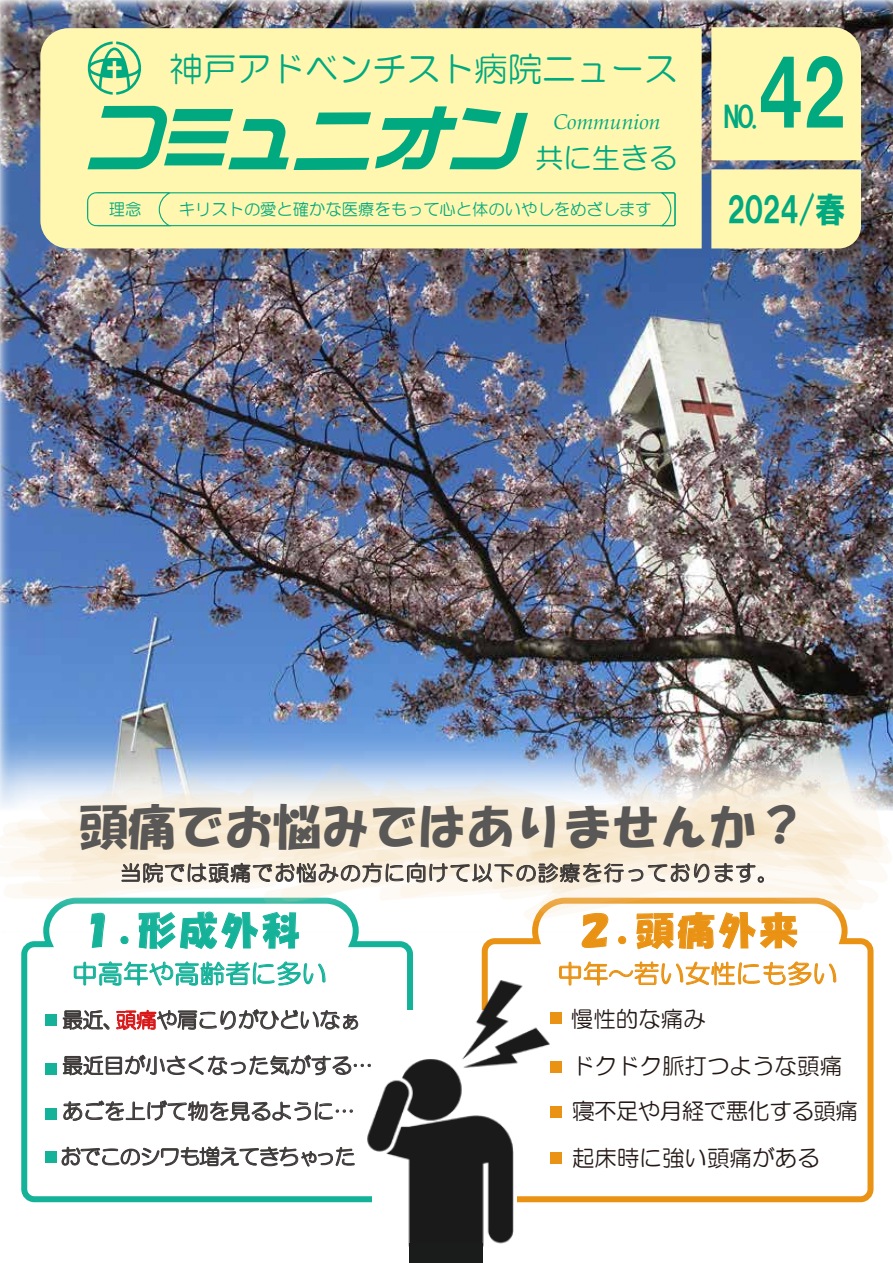
<style>
.page{position:relative;width:893px;height:1263px;background:#fff}
.page>*{position:absolute;margin:0;border:0;box-sizing:border-box;transform-origin:0 0}
.t1{font:88.05px "HGS Soei Kakugothic UB";color:#00a980;scale:.87 1}
.t2{font:48px "HGS Soei Kakupoptai";color:#595857}
.t3{font:37.5px "HGS Soei Kakupoptai";color:#15b29a}
.t4{font:37.5px "HGS Soei Kakupoptai";color:#e99213}
.t5{font:34.8px "HGS Soei Kakugothic UB";color:#00a980;scale:.87 1}
.t6{font:33.9px "HG Maru Gothic MPRO";color:#00a980}
.t7{font:29.1px "HGS Soei Kakugothic UB";color:#00a980;scale:.87 1}
.t8{font:28.5px "HG Maru Gothic MPRO";color:#00a980}
.t9{font:25.5px "HG Maru Gothic MPRO";color:#e99213}
.t10{font:25.5px "HG Maru Gothic MPRO";color:#15b29a}
.t11{font:22.5px/44.4px "HG Maru Gothic MPRO";letter-spacing:-.025em;color:#231815}
.t12{font:22.5px "HG Maru Gothic MPRO";color:#231815}
.t13{font:italic 21.3px "Book Antiqua";color:#00a980}
.t14{font:20.85px "HG Maru Gothic MPRO";letter-spacing:.05em;color:#3e3a39}
.t15{font:20.85px/45.6px "HG Maru Gothic MPRO";color:#3e3a39}
.t16{font:20.85px "HG Maru Gothic MPRO";letter-spacing:-.025em;color:#3e3a39}
.t17{font:20.85px "HG Maru Gothic MPRO";letter-spacing:-.05em;color:#3e3a39}
.t18{font:16.35px "HG Maru Gothic MPRO";color:#00a980}
.s1{color:#d71718}
</style>
<div class="page">
<svg style="left:481px;top:932px;width:393px;height:271px"></svg>
<svg style="left:21px;top:932px;width:392px;height:271px"></svg>
<img style="left:0;top:0;width:893px;height:716px">
<div style="left:40px;top:28px;width:662px;height:220px;background:#fff7af"></div>
<svg style="left:87px;top:106px;width:441px;height:64px;background:#9ed99d"></svg>
<svg style="left:87px;top:192px;width:589px;height:35px;background:#ecf1ab"></svg>
<div style="left:711px;top:27px;width:150px;height:133px;background:#fff7af"></div>
<div style="left:711px;top:169px;width:150px;height:79px;background:#fff7af"></div>
<svg style="left:88px;top:41px;width:53px;height:54px;background:#a4db9e"></svg>
<svg style="left:91px;top:932px;width:14px;height:16px"></svg>
<svg style="left:121px;top:936px;width:7px;height:8px"></svg>
<svg style="left:139px;top:932px;width:160px;height:17px"></svg>
<img style="left:0;top:716px;width:893px;height:216px">
<svg style="left:39px;top:763px;width:844px;height:4px;background:#adc1dc"></svg>
<svg style="left:18px;top:767px;width:871px;height:29px;background:#b8c8de"></svg>
<svg style="left:4px;top:894px;width:860px;height:28px"></svg>
<svg style="left:25px;top:774px;width:840px;height:37px;background:#e6e7e7"></svg>
<svg style="left:848px;top:811px;width:40px;height:83px;fill:#fdfaf5"></svg>
<svg style="left:0;top:809px;width:848px;height:91px;background:#f7edda"></svg>
<svg style="left:63px;top:1044px;width:303px;height:31px"></svg>
<div style="left:45px;top:1063px;width:12px;height:11px;background:#15b29a"></div>
<svg style="left:63px;top:1093px;width:290px;height:34px"></svg>
<div style="left:45px;top:1108px;width:12px;height:11px;background:#15b29a"></div>
<div style="left:550px;top:1013px;width:12px;height:11px;background:#e99213"></div>
<div style="left:550px;top:1061px;width:12px;height:11px;background:#e99213"></div>
<svg style="left:63px;top:1010px;width:46px;height:20px"></svg>
<svg style="left:116px;top:998px;width:242px;height:32px"></svg>
<div style="left:45px;top:1014px;width:12px;height:12px;background:#15b29a"></div>
<svg style="left:62px;top:1147px;width:293px;height:19px"></svg>
<div style="left:45px;top:1151px;width:12px;height:11px;background:#15b29a"></div>
<svg style="left:73px;top:961px;width:253px;height:25px"></svg>
<svg style="left:559px;top:912px;width:277px;height:74px"></svg>
<div style="left:550px;top:1106px;width:12px;height:11px;background:#e99213"></div>
<div style="left:550px;top:1153px;width:12px;height:11px;background:#e99213"></div>
<svg style="left:122px;top:861px;width:587px;height:27px;background:#cdc6bb"></svg>
<svg style="left:715px;top:863px;width:49px;height:20px"></svg>
<img style="left:366px;top:977px;width:185px;height:270px">
<div style="left:409px;top:1243px;width:74px;height:20px;background:#1a1b1b"></div>
<h3 class="t6" style="left:169px;top:52px;width:510px">神戸アドベンチスト病院ニュース</h3>
<h3 class="t13" style="left:553px;top:107px;width:109px">Communion</h3>
<h3 class="t8" style="left:535px;top:143px;width:144px">共に生きる</h3>
<h1 class="t1" style="left:756px;top:49px;width:108px">42</h1>
<h3 class="t7" style="left:723px;top:102px;width:41px">NO.</h3>
<p class="t18" style="left:109px;top:201px;width:34px">理念</p>
<p class="t18" style="left:179px;top:201px;width:474px">キリストの愛と確かな医療をもって心と体のいやしをめざします</p>
<h3 class="t5" style="left:727px;top:192px;width:138px">2024/春</h3>
<h2 class="t2" style="left:79px;top:802px;width:727px">頭痛でお悩みではありませんか？</h2>
<p class="t14" style="left:120px;top:862px;width:659px">当院では頭痛でお悩みの方に向けて以下の診療を行っております。</p>
<h3 class="t3" style="left:79px;top:911px;width:223px">１．形成外科</h3>
<h3 class="t4" style="left:576px;top:911px;width:223px">２．頭痛外来</h3>
<h3 class="t10" style="left:72px;top:961px;width:256px">中高年や高齢者に多い</h3>
<h3 class="t9" style="left:557px;top:961px;width:282px">中年～若い女性にも多い</h3>
<p class="t16" style="left:62px;top:1009px;width:300px">最近、<span class="s1">頭痛</span>や肩こりがひどいなぁ</p>
<p class="t15" style="left:62px;top:1042px;width:312px">最近目が小さくなった気がする…あごを上げて物を見るように…</p>
<p class="t17" style="left:60px;top:1146px;width:297px">おでこのシワも増えてきちゃった</p>
<h3 class="t12" style="left:571px;top:1008px;width:136px">慢性的な痛み</h3>
<h3 class="t11" style="left:572px;top:1044px;width:287px">ドクドク脈打つような頭痛寝不足や月経で悪化する頭痛</h3>
<h3 class="t12" style="left:572px;top:1147px;width:249px">起床時に強い頭痛がある</h3>
</div>
